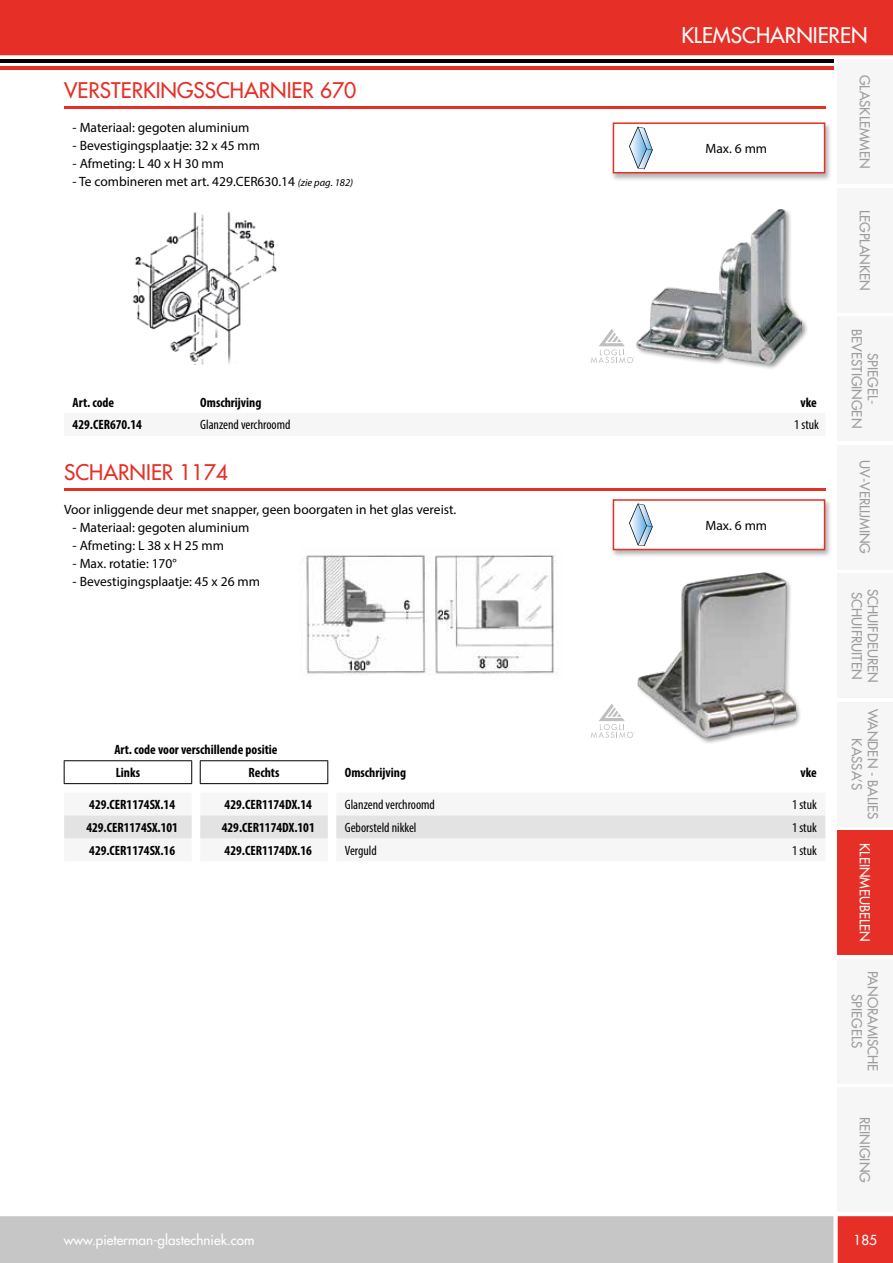
<style>
.page{position:relative;width:893px;height:1263px;background:#fff}
.page>*{position:absolute;margin:0;border:0;box-sizing:border-box;transform-origin:0 0}
.t1{font:500 21px "Futura Std";color:#e63027}
.t2{font:500 21px "Futura Std";color:#fff}
.t3{font:13.5px "Myriad Pro";color:#000}
.t4{font:700 condensed 13.5px/23px "Myriad Pro";color:#000}
.t5{font:500 13.5px/16.2px "Futura Std";color:#9d9d9c;text-align:center}
.t6{font:condensed 13.5px "Myriad Pro";color:#000}
.t7{font:500 13.5px "Futura Std";color:#fff}
.s1{font-style:italic;font-size:10.5px}
</style>
<div class="page">
<div style="left:1px;top:0;width:892px;height:55px;background:#e63027"></div>
<svg style="left:0;top:1216px;width:893px;height:47px;background:#c8bdbc"></svg>
<hr style="left:0;top:66px;width:833px;height:3px;background:#e63027">
<svg style="left:0;top:0;width:1px;height:60px"></svg>
<hr style="left:0;top:60px;width:833px;height:3px;background:#000">
<div style="left:838px;top:60px;width:55px;height:124px;background:#f6f6f6"></div>
<div style="left:838px;top:188px;width:55px;height:124px;background:#f6f6f6"></div>
<div style="left:838px;top:317px;width:55px;height:124px;background:#f6f6f6"></div>
<div style="left:838px;top:445px;width:55px;height:124px;background:#f6f6f6"></div>
<div style="left:838px;top:573px;width:55px;height:125px;background:#f6f6f6"></div>
<div style="left:838px;top:702px;width:55px;height:124px;background:#f6f6f6"></div>
<div style="left:838px;top:830px;width:55px;height:125px;background:#e63027"></div>
<div style="left:838px;top:959px;width:55px;height:124px;background:#f6f6f6"></div>
<div style="left:838px;top:1087px;width:55px;height:125px;background:#f6f6f6"></div>
<hr style="left:64px;top:107px;width:761px;height:2px;background:#e63027">
<hr style="left:64px;top:489px;width:761px;height:2px;background:#e63027">
<div style="left:635px;top:208px;width:174px;height:162px;background:#000;opacity:.4"></div>
<img style="left:636px;top:210px;width:165px;height:153px">
<div style="left:637px;top:572px;width:165px;height:173px;background:#000;opacity:.4"></div>
<img style="left:638px;top:573px;width:157px;height:165px">
<div style="left:610px;top:121px;width:222px;height:61px;background:#000;opacity:.3"></div>
<div style="left:613px;top:122px;width:212px;height:51px;background:#fff;border:2px solid #e63027"></div>
<svg style="left:629px;top:127px;width:24px;height:42px"></svg>
<div style="left:610px;top:498px;width:222px;height:61px;background:#000;opacity:.3"></div>
<div style="left:613px;top:499px;width:212px;height:51px;background:#fff;border:2px solid #e63027"></div>
<svg style="left:629px;top:503px;width:24px;height:43px"></svg>
<svg style="left:64px;top:815px;width:264px;height:24px;background:#e4e4e4"></svg>
<svg style="left:336px;top:815px;width:489px;height:24px;background:#e4e4e4"></svg>
<hr style="left:64px;top:760px;width:128px;height:1px;background:#000">
<svg style="left:64px;top:761px;width:1px;height:22px"></svg>
<svg style="left:191px;top:761px;width:1px;height:22px"></svg>
<hr style="left:64px;top:783px;width:128px;height:1px;background:#000">
<hr style="left:200px;top:760px;width:128px;height:1px;background:#000">
<svg style="left:200px;top:761px;width:1px;height:22px"></svg>
<svg style="left:327px;top:761px;width:1px;height:22px"></svg>
<hr style="left:200px;top:783px;width:128px;height:1px;background:#000">
<img style="left:132px;top:211px;width:145px;height:153px">
<img style="left:300px;top:554px;width:256px;height:122px">
<svg style="left:591px;top:329px;width:44px;height:34px"></svg>
<svg style="left:591px;top:704px;width:44px;height:34px"></svg>
<h1 class="t1" style="left:64px;top:77px;width:294px">VERSTERKINGSSCHARNIER 670</h1>
<p class="t3" style="left:73px;top:119px;width:178px">- Materiaal: gegoten aluminium</p>
<p class="t3" style="left:73px;top:137px;width:189px">- Bevestigingsplaatje: 32 x 45 mm</p>
<p class="t3" style="left:73px;top:155px;width:153px">- Afmeting: L 40 x H 30 mm</p>
<p class="t3" style="left:73px;top:173px;width:282px">- Te combineren met art. 429.CER630.14 <span class="s1">(zie pag. 182)</span></p>
<h1 class="t2" style="left:681px;top:22px;width:188px">KLEMSCHARNIEREN</h1>
<p class="t3" style="left:705px;top:140px;width:63px">Max. 6 mm</p>
<p class="t5" style="left:873px;top:75px;width:95px;rotate:90deg">GLASKLEMMEN</p>
<p class="t5" style="left:873px;top:210px;width:82px;rotate:90deg">LEGPLANKEN</p>
<p class="t4" style="left:73px;top:390px;width:43px">Art. code</p>
<p class="t4" style="left:200px;top:390px;width:63px">Omschrijving</p>
<p class="t4" style="left:800px;top:390px;width:18px">vke</p>
<p class="t4" style="left:73px;top:413px;width:71px">429.CER670.14</p>
<p class="t6" style="left:200px;top:417px;width:92px">Glanzend verchroomd</p>
<p class="t6" style="left:794px;top:417px;width:26px">1 stuk</p>
<h1 class="t1" style="left:64px;top:459px;width:165px">SCHARNIER 1174</h1>
<p class="t3" style="left:64px;top:501px;width:394px">Voor inliggende deur met snapper, geen boorgaten in het glas vereist.</p>
<p class="t3" style="left:73px;top:519px;width:178px">- Materiaal: gegoten aluminium</p>
<p class="t3" style="left:73px;top:537px;width:153px">- Afmeting: L 38 x H 25 mm</p>
<p class="t3" style="left:73px;top:555px;width:106px">- Max. rotatie: 170°</p>
<p class="t3" style="left:73px;top:573px;width:189px">- Bevestigingsplaatje: 45 x 26 mm</p>
<p class="t3" style="left:705px;top:517px;width:63px">Max. 6 mm</p>
<p class="t4" style="left:114px;top:738px;width:165px">Art. code voor verschillende positie<br>Links</p>
<p class="t4" style="left:248px;top:761px;width:33px">Rechts</p>
<p class="t4" style="left:345px;top:761px;width:63px">Omschrijving</p>
<p class="t4" style="left:800px;top:761px;width:18px">vke</p>
<p class="t4" style="left:89px;top:793px;width:87px">429.CER1174SX.14</p>
<p class="t4" style="left:225px;top:793px;width:89px">429.CER1174DX.14</p>
<p class="t6" style="left:345px;top:796px;width:92px">Glanzend verchroomd</p>
<p class="t6" style="left:792px;top:796px;width:26px">1 stuk</p>
<p class="t4" style="left:86px;top:816px;width:93px">429.CER1174SX.101</p>
<p class="t4" style="left:222px;top:816px;width:94px">429.CER1174DX.101</p>
<p class="t6" style="left:345px;top:819px;width:73px">Geborsteld nikkel</p>
<p class="t6" style="left:792px;top:819px;width:26px">1 stuk</p>
<p class="t4" style="left:89px;top:839px;width:87px">429.CER1174SX.16</p>
<p class="t4" style="left:225px;top:839px;width:89px">429.CER1174DX.16</p>
<p class="t6" style="left:345px;top:842px;width:33px">Verguld</p>
<p class="t6" style="left:792px;top:842px;width:26px">1 stuk</p>
<p class="t7" style="left:64px;top:1231px;width:192px">www.pieterman-glastechniek.com</p>
<p class="t5" style="left:881px;top:329px;width:100px;rotate:90deg">SPIEGEL-<br>BEVESTIGINGEN</p>
<p class="t5" style="left:873px;top:460px;width:95px;rotate:90deg">UV-VERLIJMING</p>
<p class="t5" style="left:865px;top:592px;width:89px;rotate:90deg">SCHUIFRUITEN</p>
<p class="t5" style="left:881px;top:589px;width:95px;rotate:90deg">SCHUIFDEUREN</p>
<p class="t5" style="left:881px;top:709px;width:112px;rotate:90deg">WANDEN - BALIES<br>KASSA’S</p>
<p class="t7" style="left:873px;top:843px;width:100px;rotate:90deg">KLEINMEUBELEN</p>
<p class="t5" style="left:881px;top:971px;width:102px;rotate:90deg">PANORAMISCHE<br>SPIEGELS</p>
<p class="t5" style="left:873px;top:1117px;width:68px;rotate:90deg">REINIGING</p>
<p class="t7" style="left:854px;top:1231px;width:25px">185</p>
</div>
